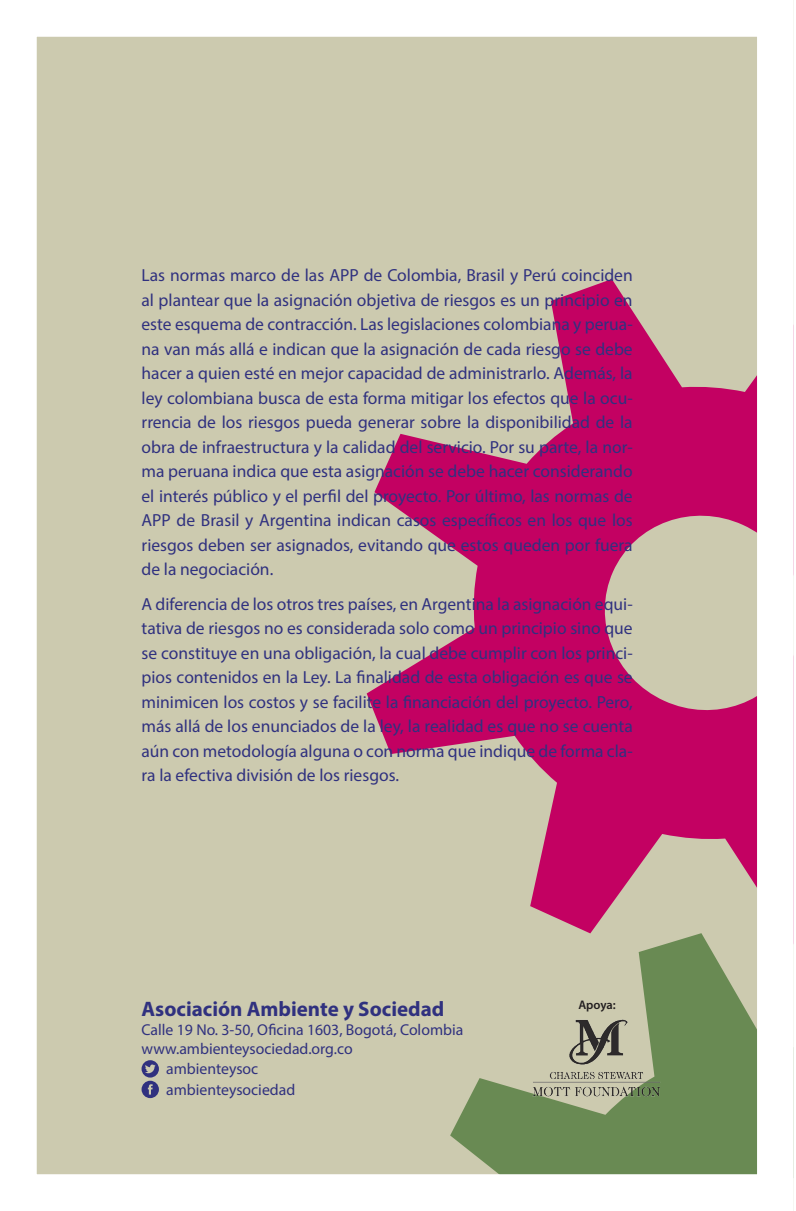
<style>
.page{position:relative;width:796px;height:1211px;background:#fff}
.page>*{position:absolute;margin:0;border:0;box-sizing:border-box;transform-origin:0 0}
.t1{font:700 21px "Myriad Pro";color:#30317f}
.t2{font:17.5px/24.5px "Myriad Pro";color:#30317f;text-align:justify}
.t3{font:15.75px/18.9px "Myriad Pro";color:#30317f}
.t4{font:600 12.42px "Myriad Pro";letter-spacing:-.005em;color:#231f20}
</style>
<div class="page">
<div style="left:0;top:0;width:796px;height:1210px;background:#cccaaf"></div>
<svg style="left:366px;top:279px;width:390px;height:529px;fill:#c30162"></svg>
<svg style="left:450px;top:808px;width:306px;height:364px"></svg>
<div style="left:0;top:0;width:794px;height:1210px;border:37px solid #fff"></div>
<hr style="left:794px;top:0;width:2px;height:1210px;background:#fff">
<svg style="left:142px;top:1060px;width:17px;height:38px"></svg>
<img style="left:527px;top:1015px;width:140px;height:85px">
<p class="t2" style="left:142px;top:263px;width:493px">Las normas marco de las APP de Colombia, Brasil y Perú coinciden al plantear que la asignación objetiva de riesgos es un principio en este esquema de contracción. Las legislaciones colombiana y perua&shy;na van más allá e indican que la asignación de cada riesgo se debe hacer a quien esté en mejor capacidad de administrarlo. Además, la ley colombiana busca de esta forma mitigar los efectos que la ocu&shy;rrencia de los riesgos pueda generar sobre la disponibilidad de la obra de infraestructura y la calidad del servicio. Por su parte, la nor&shy;ma peruana indica que esta asignación se debe hacer considerando el interés público y el perfil del proyecto. Por último, las normas de APP de Brasil y Argentina indican casos específicos en los que los riesgos deben ser asignados, evitando que estos queden por fuera de la negociación.</p>
<p class="t2" style="left:142px;top:591px;width:493px">A diferencia de los otros tres países, en Argentina la asignación equi&shy;tativa de riesgos no es considerada solo como un principio sino que se constituye en una obligación, la cual debe cumplir con los princi&shy;pios contenidos en la Ley. La finalidad de esta obligación es que se minimicen los costos y se facilite la financiación del proyecto. Pero, más allá de los enunciados de la ley, la realidad es que no se cuenta aún con metodología alguna o con norma que indique de forma cla&shy;ra la efectiva división de los riesgos.</p>
<p class="t1" style="left:142px;top:994px;width:304px">Asociación Ambiente y Sociedad</p>
<p class="t3" style="left:142px;top:1019px;width:323px">Calle 19 No. 3-50, Oficina 1603, Bogotá, Colombia www.ambienteysociedad.org.co</p>
<p class="t3" style="left:166px;top:1058px;width:131px;line-height:20.5px">ambienteysoc ambienteysociedad</p>
<p class="t4" style="left:578px;top:997px;width:39px">Apoya:</p>
</div>
